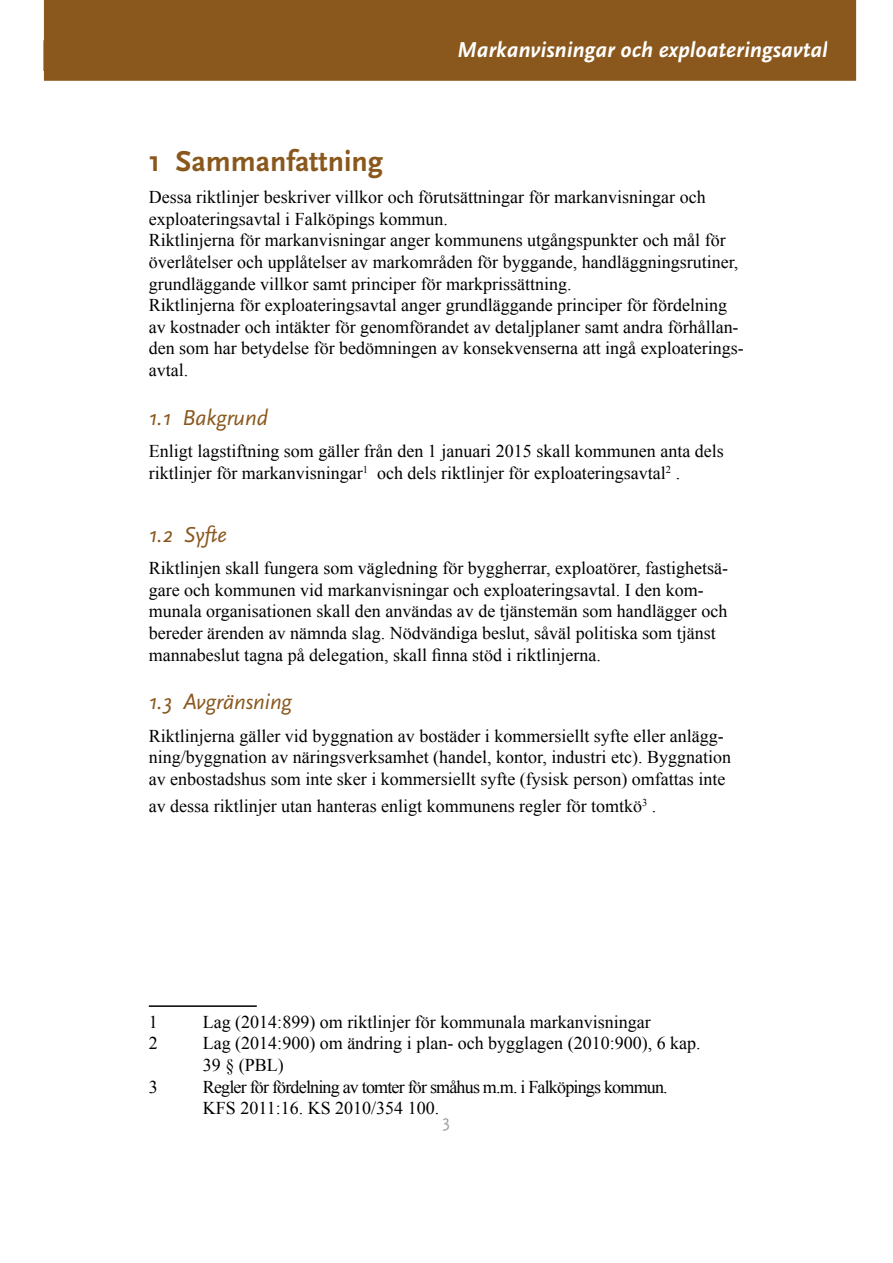
<style>
.page{position:relative;width:893px;height:1263px;background:#fff}
.page>*{position:absolute;margin:0;border:0;box-sizing:border-box;transform-origin:0 0}
.t1{font:700 30px "Scala Sans";color:#8a581d}
.t2{font:italic 700 22.5px "Scala Sans";color:#fff}
.t3{font:italic 22.5px "Scala Sans";color:#8a581d}
.t4{font:18px/21.6px "Times New Roman";color:#000}
.t5{font:18px/21.6px "Times New Roman";letter-spacing:-.045em;color:#000}
.t6{font:18px "Scala Sans";color:#9d9d9c}
</style>
<div class="page">
<hr style="left:149px;top:1005px;width:108px;height:2px;background:#000">
<div style="left:45px;top:1px;width:810px;height:79px;background:#8a581d"></div>
<div style="left:44px;top:0;width:812px;height:81px;border:2px solid #8a581d"></div>
<div style="left:44px;top:41px;width:784px;height:30px;background:#8a581d"></div>
<p class="t2" style="left:457px;top:38px;width:372px">Markanvisningar och exploateringsavtal</p>
<h1 class="t1" style="left:149px;top:145px;width:236px">1 Sammanfattning</h1>
<p class="t4" style="left:149px;top:186px;width:596px">Dessa riktlinjer beskriver villkor och förutsättningar för markanvisningar och exploateringsavtal i Falköpings kommun.<br>Riktlinjerna för markanvisningar anger kommunens utgångspunkter och mål för överlåtelser och upplåtelser av markområden för byggande, handläggningsrutiner, grundläggande villkor samt principer för markprissättning.<br>Riktlinjerna för exploateringsavtal anger grundläggande principer för fördelning av kostnader och intäkter för genomförandet av detaljplaner samt andra förhållan&shy;den som har betydelse för bedömningen av konsekvenserna att ingå exploaterings&shy;avtal.</p>
<p class="t3" style="left:149px;top:405px;width:121px">1.1 Bakgrund</p>
<p class="t4" style="left:149px;top:440px;width:576px">Enligt lagstiftning som gäller från den 1 januari 2015 skall kommunen anta dels riktlinjer för markanvisningar<sup>1</sup> och dels riktlinjer för exploateringsavtal<sup>2</sup> .</p>
<p class="t3" style="left:149px;top:522px;width:80px">1.2 Syfte</p>
<p class="t4" style="left:149px;top:557px;width:581px">Riktlinjen skall fungera som vägledning för byggherrar, exploatörer, fastighetsä&shy;gare och kommunen vid markanvisningar och exploateringsavtal. I den kom&shy;munala organisationen skall den användas av de tjänstemän som handlägger och bereder ärenden av nämnda slag. Nödvändiga beslut, såväl politiska som tjänst mannabeslut tagna på delegation, skall finna stöd i riktlinjerna.</p>
<p class="t3" style="left:149px;top:690px;width:145px">1.3 Avgränsning</p>
<p class="t4" style="left:149px;top:724px;width:584px">Riktlinjerna gäller vid byggnation av bostäder i kommersiellt syfte eller anlägg&shy;ning/byggnation av näringsverksamhet (handel, kontor, industri etc). Byggnation av enbostadshus som inte sker i kommersiellt syfte (fysisk person) omfattas inte</p>
<p class="t4" style="left:149px;top:795px;width:509px">av dessa riktlinjer utan hanteras enligt kommunens regler för tomtkö<sup>3</sup> .</p>
<p class="t4" style="left:149px;top:1011px;width:10px">1</p>
<p class="t4" style="left:203px;top:1011px;width:449px">Lag (2014:899) om riktlinjer för kommunala markanvisningar</p>
<p class="t4" style="left:149px;top:1032px;width:10px">2</p>
<p class="t4" style="left:203px;top:1032px;width:499px">Lag (2014:900) om ändring i plan- och bygglagen (2010:900), 6 kap.<br>39 § (PBL)</p>
<p class="t4" style="left:149px;top:1075px;width:10px">3</p>
<p class="t5" style="left:203px;top:1075px;width:466px">Regler för fördelning av tomter för småhus m.m. i Falköpings kommun.<br>KFS 2011:16. KS 2010/354 100.</p>
<p class="t6" style="left:443px;top:1112px;width:9px">3</p>
</div>
